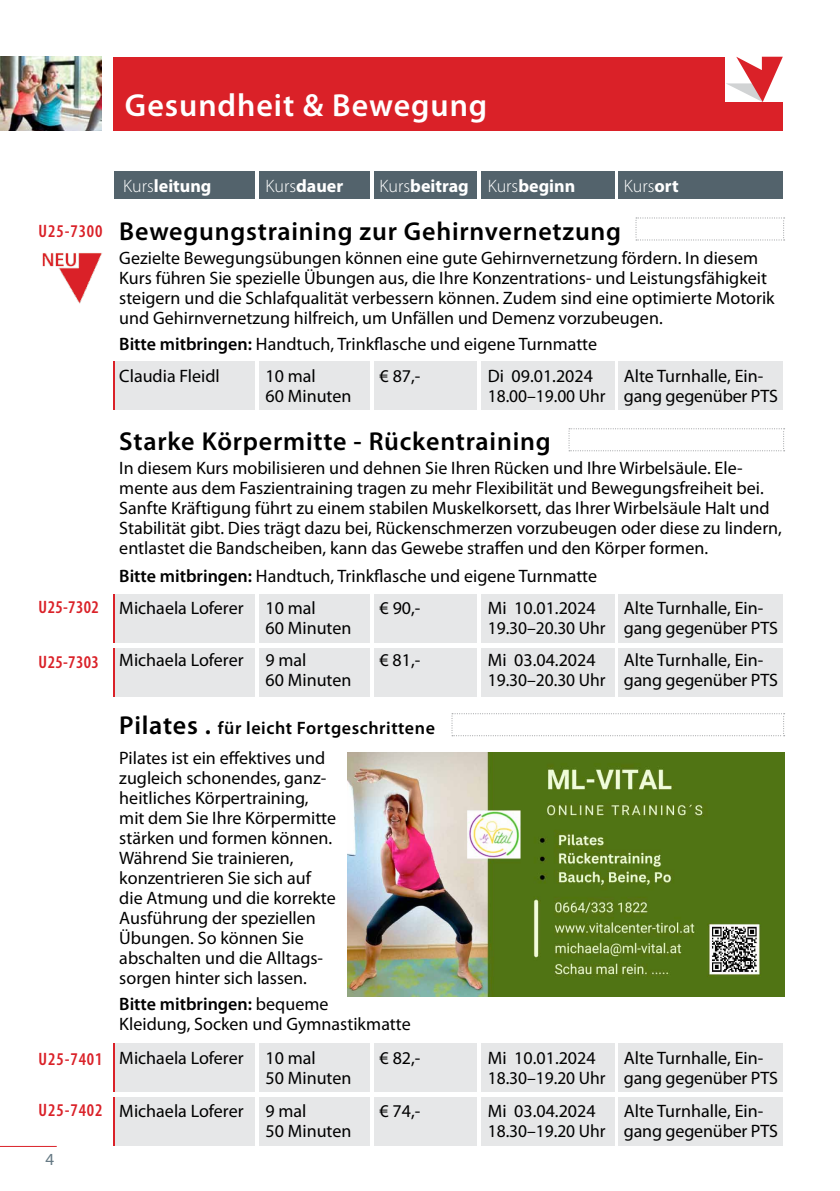
<style>
.page{position:relative;width:840px;height:1191px;background:#fff}
.page>*{position:absolute;margin:0;border:0;box-sizing:border-box;transform-origin:0 0}
.t1{font:600 32px "Myriad Pro";letter-spacing:.03em;color:#fff}
.t2{font:600 26px "Myriad Pro";letter-spacing:.03em;color:#000}
.t3{font:18px/20px "Myriad Pro";color:#000}
.t4{font:700 18px "Myriad Pro";color:#fff}
.t5{font:600 condensed 18px "Myriad Pro";letter-spacing:.05em;color:#da2128}
.t6{font:300 18px "Myriad Pro";color:#fff}
.t7{font:17px "Myriad Pro";color:#647883}
.s1{font-weight:300}
.s2{font-weight:700}
.s3{font-weight:600}
.s4{font-weight:600;font-size:26px}
</style>
<div class="page">
<div style="left:113px;top:57px;width:669px;height:73px;background:#da2128"></div>
<svg style="left:736px;top:56px;width:47px;height:3px"></svg>
<svg style="left:725px;top:57px;width:57px;height:45px"></svg>
<div style="left:115px;top:362px;width:139px;height:48px;background:#e6e7e8"></div>
<div style="left:115px;top:594px;width:139px;height:48px;background:#e6e7e8"></div>
<div style="left:115px;top:1043px;width:139px;height:48px;background:#e6e7e8"></div>
<div style="left:115px;top:648px;width:139px;height:48px;background:#e6e7e8"></div>
<div style="left:115px;top:1097px;width:139px;height:48px;background:#e6e7e8"></div>
<div style="left:259px;top:362px;width:110px;height:48px;background:#e6e7e8"></div>
<div style="left:259px;top:594px;width:110px;height:48px;background:#e6e7e8"></div>
<div style="left:259px;top:1043px;width:110px;height:48px;background:#e6e7e8"></div>
<div style="left:259px;top:648px;width:110px;height:48px;background:#e6e7e8"></div>
<div style="left:259px;top:1097px;width:110px;height:48px;background:#e6e7e8"></div>
<div style="left:374px;top:362px;width:102px;height:48px;background:#e6e7e8"></div>
<div style="left:374px;top:594px;width:102px;height:48px;background:#e6e7e8"></div>
<div style="left:374px;top:1043px;width:102px;height:48px;background:#e6e7e8"></div>
<div style="left:374px;top:648px;width:102px;height:48px;background:#e6e7e8"></div>
<div style="left:374px;top:1097px;width:102px;height:48px;background:#e6e7e8"></div>
<div style="left:481px;top:362px;width:133px;height:48px;background:#e6e7e8"></div>
<div style="left:481px;top:594px;width:133px;height:48px;background:#e6e7e8"></div>
<div style="left:481px;top:1043px;width:133px;height:48px;background:#e6e7e8"></div>
<div style="left:481px;top:648px;width:133px;height:48px;background:#e6e7e8"></div>
<div style="left:481px;top:1097px;width:133px;height:48px;background:#e6e7e8"></div>
<div style="left:618px;top:362px;width:164px;height:48px;background:#e6e7e8"></div>
<div style="left:618px;top:594px;width:164px;height:48px;background:#e6e7e8"></div>
<div style="left:618px;top:1043px;width:164px;height:48px;background:#e6e7e8"></div>
<div style="left:618px;top:648px;width:164px;height:48px;background:#e6e7e8"></div>
<div style="left:618px;top:1097px;width:164px;height:48px;background:#e6e7e8"></div>
<hr style="left:113px;top:362px;width:2px;height:48px;background:#da2128">
<hr style="left:113px;top:594px;width:2px;height:48px;background:#da2128">
<hr style="left:113px;top:1043px;width:2px;height:48px;background:#da2128">
<hr style="left:113px;top:648px;width:2px;height:48px;background:#da2128">
<hr style="left:113px;top:1097px;width:2px;height:48px;background:#da2128">
<div style="left:114px;top:171px;width:140px;height:28px;background:#53636c"></div>
<div style="left:259px;top:171px;width:110px;height:28px;background:#53636c"></div>
<div style="left:374px;top:171px;width:102px;height:28px;background:#53636c"></div>
<div style="left:481px;top:171px;width:133px;height:28px;background:#53636c"></div>
<div style="left:618px;top:171px;width:164px;height:28px;background:#53636c"></div>
<svg style="left:635px;top:218px;width:149px;height:23px"></svg>
<svg style="left:568px;top:428px;width:216px;height:23px"></svg>
<img style="left:42px;top:253px;width:60px;height:51px">
<hr style="left:0;top:1146px;width:57px;height:1px;background:#da2128">
<img style="left:0;top:57px;width:102px;height:73px">
<svg style="left:451px;top:713px;width:333px;height:23px"></svg>
<img style="left:347px;top:752px;width:436px;height:244px">
<h1 class="t1" style="left:125px;top:85px;width:364px">Gesundheit &amp; Bewegung</h1>
<p class="t5" style="left:39px;top:220px;width:65px">U25-7300</p>
<p class="t5" style="left:39px;top:595px;width:62px">U25-7302</p>
<p class="t5" style="left:39px;top:651px;width:62px">U25-7303</p>
<p class="t5" style="left:39px;top:1047px;width:65px">U25-7401</p>
<p class="t5" style="left:39px;top:1098px;width:65px">U25-7402</p>
<p class="t7" style="left:45px;top:1149px;width:10px">4</p>
<p class="t4" style="left:123px;top:174px;width:90px"><span class="s1">Kurs</span>leitung</p>
<p class="t4" style="left:265px;top:174px;width:79px"><span class="s1">Kurs</span>dauer</p>
<p class="t4" style="left:379px;top:174px;width:197px"><span class="s1">Kurs</span>beitrag <span class="s1">Kurs</span>beginn</p>
<p class="t6" style="left:623px;top:175px;width:56px">Kurs<span class="s2">ort</span></p>
<h2 class="t2" style="left:119px;top:215px;width:503px">Bewegungstraining zur Gehirnvernetzung</h2>
<p class="t3" style="left:119px;top:248px;width:656px">Gezielte Bewegungsübungen können eine gute Gehirnvernetzung fördern. In diesem Kurs führen Sie spezielle Übungen aus, die Ihre Konzentrations- und Leistungsfähigkeit steigern und die Schlafqualität verbessern können. Zudem sind eine optimierte Motorik und Gehirnvernetzung hilfreich, um Unfällen und Demenz vorzubeugen.</p>
<p class="t3" style="left:119px;top:328px;width:479px;line-height:32px"><span class="s3">Bitte mitbringen:</span> Handtuch, Trinkflasche und eigene Turnmatte<br>Claudia Fleidl</p>
<p class="t3" style="left:265px;top:366px;width:52px">10 mal</p>
<p class="t3" style="left:379px;top:366px;width:42px">€ 87,-</p>
<p class="t3" style="left:487px;top:366px;width:107px">Di 09.01.2024</p>
<p class="t3" style="left:623px;top:366px;width:141px">Alte Turnhalle, Ein-</p>
<p class="t3" style="left:265px;top:386px;width:87px">60 Minuten</p>
<p class="t3" style="left:487px;top:386px;width:291px">18.00–19.00 Uhr gang gegenüber PTS</p>
<h2 class="t2" style="left:119px;top:425px;width:433px">Starke Körpermitte - Rückentraining</h2>
<p class="t3" style="left:119px;top:458px;width:663px">In diesem Kurs mobilisieren und dehnen Sie Ihren Rücken und Ihre Wirbelsäule. Ele&shy;mente aus dem Faszientraining tragen zu mehr Flexibilität und Bewegungsfreiheit bei.<br>Sanfte Kräftigung führt zu einem stabilen Muskelkorsett, das Ihrer Wirbelsäule Halt und Stabilität gibt. Dies trägt dazu bei, Rückenschmerzen vorzubeugen oder diese zu lindern, entlastet die Bandscheiben, kann das Gewebe straffen und den Körper formen.</p>
<p class="t3" style="left:119px;top:560px;width:479px;line-height:32px"><span class="s3">Bitte mitbringen:</span> Handtuch, Trinkflasche und eigene Turnmatte<br>Michaela Loferer 10 mal</p>
<p class="t3" style="left:379px;top:598px;width:42px">€ 90,-</p>
<p class="t3" style="left:487px;top:598px;width:109px">Mi 10.01.2024</p>
<p class="t3" style="left:623px;top:598px;width:141px">Alte Turnhalle, Ein-</p>
<p class="t3" style="left:265px;top:618px;width:87px">60 Minuten</p>
<p class="t3" style="left:487px;top:618px;width:291px">19.30–20.30 Uhr gang gegenüber PTS</p>
<p class="t3" style="left:119px;top:650px;width:188px">Michaela Loferer 9 mal</p>
<p class="t3" style="left:379px;top:650px;width:42px">€ 81,-</p>
<p class="t3" style="left:487px;top:650px;width:109px">Mi 03.04.2024</p>
<p class="t3" style="left:623px;top:650px;width:141px">Alte Turnhalle, Ein-</p>
<p class="t3" style="left:265px;top:670px;width:87px">60 Minuten</p>
<p class="t3" style="left:487px;top:670px;width:291px">19.30–20.30 Uhr gang gegenüber PTS</p>
<p class="t3" style="left:119px;top:713px;width:317px;line-height:30px"><span class="s4">Pilates .</span> <span class="s3">für leicht Fortgeschrittene<br></span>Pilates ist ein effektives und</p>
<p class="t3" style="left:119px;top:768px;width:218px">zugleich schonendes, ganz&shy;heitliches Körpertraining, mit dem Sie Ihre Körpermitte stärken und formen können.<br>Während Sie trainieren, konzentrieren Sie sich auf die Atmung und die korrekte<br>Ausführung der speziellen<br>Übungen. So können Sie abschalten und die Alltags&shy;sorgen hinter sich lassen.</p>
<p class="t3" style="left:119px;top:994px;width:293px"><span class="s3">Bitte mitbringen:</span> bequeme<br>Kleidung, Socken und Gymnastikmatte</p>
<p class="t3" style="left:119px;top:1048px;width:198px">Michaela Loferer 10 mal</p>
<p class="t3" style="left:379px;top:1048px;width:42px">€ 82,-</p>
<p class="t3" style="left:487px;top:1048px;width:109px">Mi 10.01.2024</p>
<p class="t3" style="left:623px;top:1048px;width:141px">Alte Turnhalle, Ein-</p>
<p class="t3" style="left:265px;top:1068px;width:87px">50 Minuten</p>
<p class="t3" style="left:487px;top:1068px;width:291px">18.30–19.20 Uhr gang gegenüber PTS</p>
<p class="t3" style="left:119px;top:1100px;width:188px">Michaela Loferer 9 mal</p>
<p class="t3" style="left:379px;top:1100px;width:42px">€ 74,-</p>
<p class="t3" style="left:487px;top:1100px;width:109px">Mi 03.04.2024</p>
<p class="t3" style="left:623px;top:1100px;width:141px">Alte Turnhalle, Ein-</p>
<p class="t3" style="left:265px;top:1120px;width:87px">50 Minuten</p>
<p class="t3" style="left:487px;top:1120px;width:291px">18.30–19.20 Uhr gang gegenüber PTS</p>
</div>
